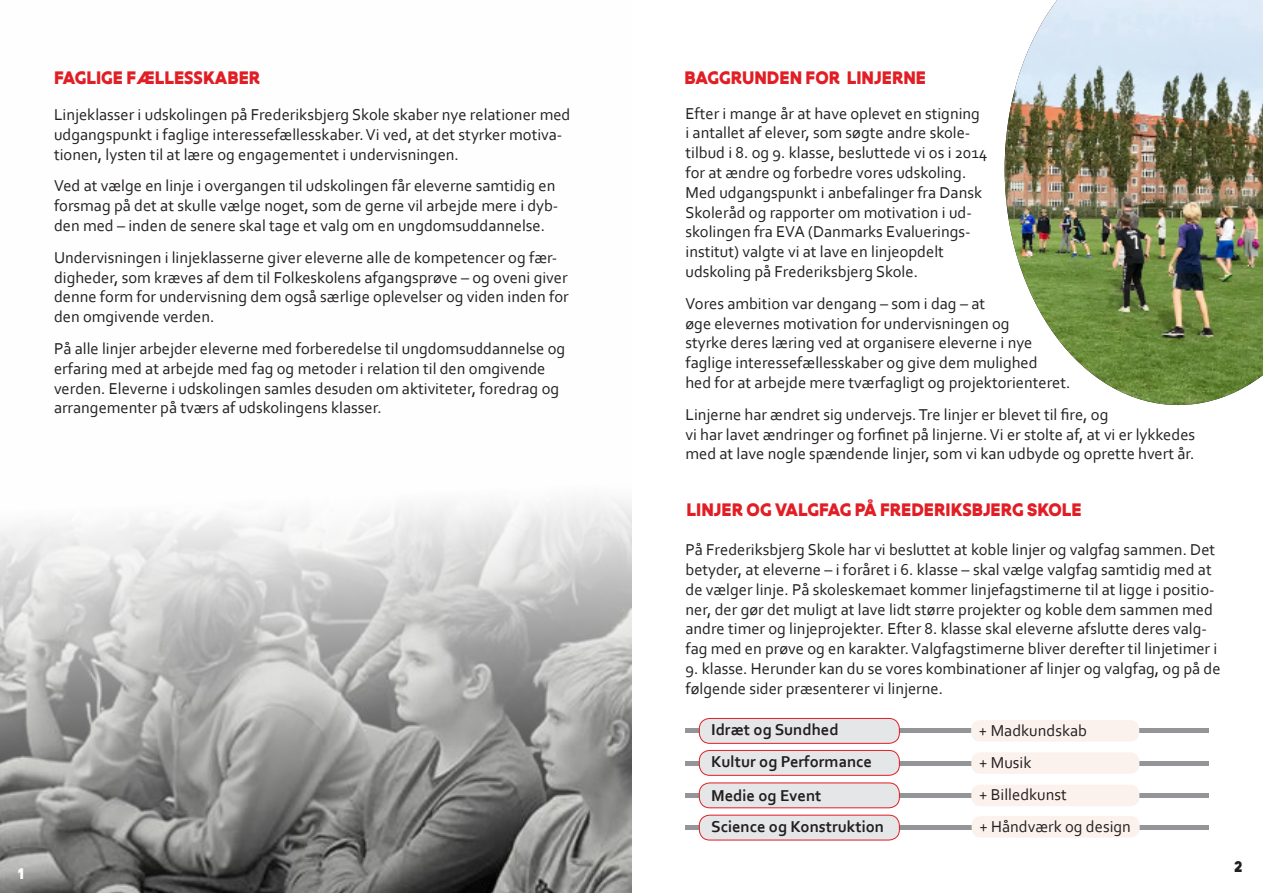
<style>
.page{position:relative;width:1263px;height:893px;background:#fff}
.page>*{position:absolute;margin:0;border:0;box-sizing:border-box;transform-origin:0 0}
.t1{font:21px "Devinyl";color:#e11e25}
.t2{font:18px "Devinyl";color:#fff}
.t3{font:18px "Devinyl";color:#231f20}
.t4{font:16.5px/19.8px "Corbel";color:#231f20}
.t5{font:700 16.5px "Corbel";color:#231f20}
</style>
<div class="page">
<img style="left:0;top:499px;width:631px;height:394px">
<img style="left:1005px;top:0;width:258px;height:405px">
<hr style="left:685px;top:794px;width:524px;height:4px;background:#939598">
<div style="left:699px;top:783px;width:200px;height:25px;background:#e5e6e7;border-radius:11px"></div>
<div style="left:699px;top:783px;width:200px;height:25px;border:1px solid #e11e25;border-radius:11px"></div>
<div style="left:685px;top:728px;width:524px;height:5px;background:#939598"></div>
<div style="left:699px;top:718px;width:200px;height:25px;background:#e5e6e7;border-radius:11px"></div>
<div style="left:699px;top:718px;width:200px;height:25px;border:1px solid #e11e25;border-radius:11px"></div>
<div style="left:971px;top:720px;width:168px;height:21px;background:#fbf2ed;border-radius:9px"></div>
<div style="left:685px;top:761px;width:524px;height:5px;background:#939598"></div>
<div style="left:699px;top:750px;width:200px;height:25px;background:#e5e6e7;border-radius:11px"></div>
<div style="left:699px;top:750px;width:200px;height:25px;border:1px solid #e11e25;border-radius:11px"></div>
<div style="left:971px;top:752px;width:168px;height:22px;background:#fcf2ed;border-radius:9px"></div>
<div style="left:971px;top:785px;width:168px;height:21px;background:#fcf2ed;border-radius:9px"></div>
<div style="left:685px;top:825px;width:524px;height:5px;background:#939598"></div>
<div style="left:699px;top:815px;width:200px;height:25px;background:#e5e6e7;border-radius:11px"></div>
<div style="left:699px;top:815px;width:200px;height:25px;border:1px solid #e11e25;border-radius:11px"></div>
<div style="left:972px;top:816px;width:168px;height:22px;background:#fcf2ed;border-radius:9px"></div>
<p class="t1" style="left:54px;top:66px;width:208px">FAGLIGE FÆLLESSKABER</p>
<p class="t4" style="left:54px;top:104px;width:518px">Linjeklasser i udskolingen på Frederiksbjerg Skole skaber nye relationer med udgangspunkt i faglige interessefællesskaber. Vi ved, at det styrker motiva-</p>
<p class="t4" style="left:54px;top:144px;width:406px">tionen, lysten til at lære og engagementet i undervisningen.</p>
<p class="t4" style="left:54px;top:176px;width:506px">Ved at vælge en linje i overgangen til udskolingen får eleverne samtidig en forsmag på det at skulle vælge noget, som de gerne vil arbejde mere i dyb&shy;den med – inden de senere skal tage et valg om en ungdomsuddannelse.</p>
<p class="t4" style="left:54px;top:247px;width:516px">Undervisningen i linjeklasserne giver eleverne alle de kompetencer og fær&shy;digheder, som kræves af dem til Folkeskolens afgangsprøve – og oveni giver denne form for undervisning dem også særlige oplevelser og viden inden for den omgivende verden.</p>
<p class="t4" style="left:54px;top:338px;width:513px">På alle linjer arbejder eleverne med forberedelse til ungdomsuddannelse og erfaring med at arbejde med fag og metoder i relation til den omgivende verden. Eleverne i udskolingen samles desuden om aktiviteter, foredrag og arrangementer på tværs af udskolingens klasser.</p>
<p class="t2" style="left:18px;top:864px;width:7px">1</p>
<p class="t1" style="left:684px;top:66px;width:243px">BAGGRUNDEN FOR LINJERNE</p>
<p class="t4" style="left:685px;top:103px;width:296px">Efter i mange år at have oplevet en stigning</p>
<p class="t4" style="left:685px;top:123px;width:286px">i antallet af elever, som søgte andre skole-</p>
<p class="t4" style="left:685px;top:142px;width:303px">tilbud i 8. og 9. klasse, besluttede vi os i 2014</p>
<p class="t4" style="left:685px;top:162px;width:282px">for at ændre og forbedre vores udskoling.</p>
<p class="t4" style="left:685px;top:182px;width:298px">Med udgangspunkt i anbefalinger fra Dansk</p>
<p class="t4" style="left:685px;top:202px;width:288px">Skoleråd og rapporter om motivation i ud-</p>
<p class="t4" style="left:685px;top:222px;width:287px">skolingen fra EVA (Danmarks Evaluerings-</p>
<p class="t4" style="left:685px;top:241px;width:260px">institut) valgte vi at lave en linjeopdelt</p>
<p class="t4" style="left:685px;top:261px;width:234px">udskoling på Frederiksbjerg Skole.</p>
<p class="t4" style="left:685px;top:293px;width:301px">Vores ambition var dengang – som i dag – at</p>
<p class="t4" style="left:685px;top:313px;width:326px">øge elevernes motivation for undervisningen og</p>
<p class="t4" style="left:685px;top:333px;width:348px">styrke deres læring ved at organisere eleverne i nye</p>
<p class="t4" style="left:685px;top:352px;width:354px">faglige interessefællesskaber og give dem mulighed</p>
<p class="t4" style="left:685px;top:372px;width:387px">hed for at arbejde mere tværfagligt og projektorienteret.</p>
<p class="t4" style="left:685px;top:404px;width:424px">Linjerne har ændret sig undervejs. Tre linjer er blevet til fire, og</p>
<p class="t4" style="left:685px;top:424px;width:511px">vi har lavet ændringer og forfinet på linjerne. Vi er stolte af, at vi er lykkedes med at lave nogle spændende linjer, som vi kan udbyde og oprette hvert år.</p>
<p class="t1" style="left:686px;top:499px;width:397px">LINJER OG VALGFAG PÅ FREDERIKSBJERG SKOLE</p>
<p class="t4" style="left:685px;top:539px;width:533px">På Frederiksbjerg Skole har vi besluttet at koble linjer og valgfag sammen. Det betyder, at eleverne – i foråret i 6. klasse – skal vælge valgfag samtidig med at de vælger linje. På skoleskemaet kommer linjefagstimerne til at ligge i positio&shy;ner, der gør det muligt at lave lidt større projekter og koble dem sammen med andre timer og linjeprojekter. Efter 8. klasse skal eleverne afslutte deres valg&shy;fag med en prøve og en karakter. Valgfagstimerne bliver derefter til linjetimer i</p>
<p class="t4" style="left:685px;top:658px;width:537px">9. klasse. Herunder kan du se vores kombinationer af linjer og valgfag, og på de følgende sider præsenterer vi linjerne.</p>
<p class="t5" style="left:711px;top:720px;width:129px">Idræt og Sundhed</p>
<p class="t4" style="left:979px;top:720px;width:110px">+ Madkundskab</p>
<p class="t5" style="left:711px;top:751px;width:162px">Kultur og Performance</p>
<p class="t4" style="left:979px;top:752px;width:54px">+ Musik</p>
<p class="t4" style="left:979px;top:784px;width:89px">+ Billedkunst</p>
<p class="t5" style="left:711px;top:817px;width:174px">Science og Konstruktion</p>
<p class="t4" style="left:979px;top:816px;width:153px">+ Håndværk og design</p>
<p class="t5" style="left:711px;top:785px;width:112px">Medie og Event</p>
<p class="t3" style="left:1234px;top:858px;width:10px">2</p>
</div>
